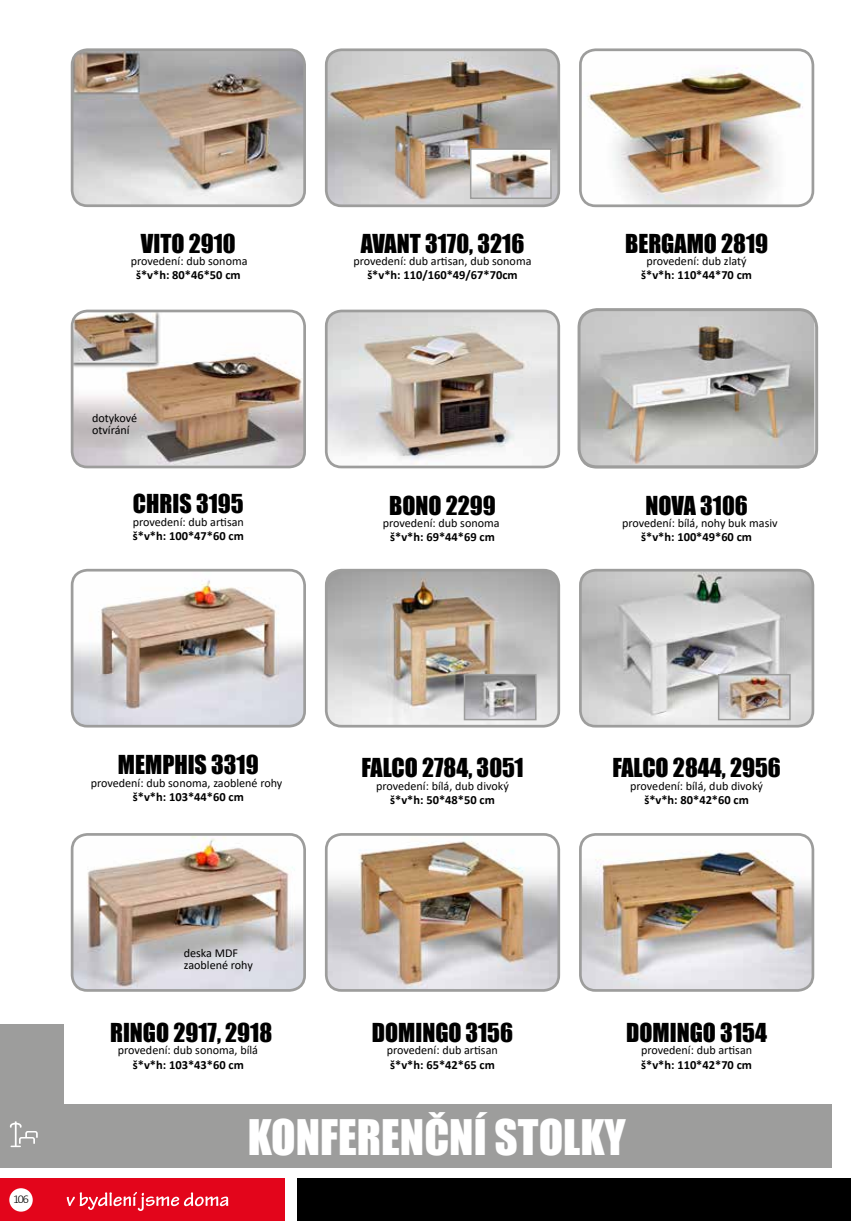
<style>
.page{position:relative;width:851px;height:1221px;background:#fff}
.page>*{position:absolute;margin:0;border:0;box-sizing:border-box;transform-origin:0 0}
.t1{font:45px "Impact";color:#fff}
.t2{font:24px "Impact";color:#000}
.t3{font:700 12.45px "Calibri";color:#000}
.t4{font:12.15px/12px "Calibri";color:#000}
.t5{font:300 12px "Calibri";color:#000}
</style>
<div class="page">
<div style="left:0;top:1178px;width:285px;height:42px;background:#e3051b"></div>
<svg style="left:67px;top:1192px;width:161px;height:18px"></svg>
<div style="left:298px;top:1178px;width:552px;height:42px;background:#000"></div>
<div style="left:9px;top:1188px;width:24px;height:23px;background:#fff;border-radius:50%"></div>
<div style="left:33px;top:1104px;width:798px;height:64px;background:#9d9d9c"></div>
<img style="left:326px;top:52px;width:232px;height:154px">
<div style="left:325px;top:48px;width:235px;height:159px;border:3px solid #9d9d9c;border-radius:15px"></div>
<img style="left:582px;top:52px;width:230px;height:154px">
<div style="left:579px;top:48px;width:235px;height:159px;border:3px solid #9d9d9c;border-radius:15px"></div>
<img style="left:72px;top:834px;width:232px;height:156px">
<div style="left:71px;top:833px;width:235px;height:158px;border:3px solid #9d9d9c;border-radius:15px"></div>
<img style="left:72px;top:313px;width:232px;height:153px">
<div style="left:71px;top:309px;width:235px;height:159px;border:3px solid #9d9d9c;border-radius:15px"></div>
<img style="left:326px;top:313px;width:232px;height:154px">
<div style="left:325px;top:309px;width:235px;height:159px;border:3px solid #9d9d9c;border-radius:15px"></div>
<img style="left:580px;top:570px;width:232px;height:155px">
<div style="left:579px;top:569px;width:235px;height:158px;border:3px solid #9d9d9c;border-radius:15px"></div>
<img style="left:326px;top:570px;width:232px;height:155px">
<div style="left:325px;top:569px;width:235px;height:158px;border:3px solid #9d9d9c;border-radius:15px"></div>
<img style="left:72px;top:570px;width:232px;height:155px">
<div style="left:71px;top:569px;width:235px;height:158px;border:3px solid #9d9d9c;border-radius:15px"></div>
<img style="left:72px;top:52px;width:231px;height:154px">
<div style="left:71px;top:48px;width:235px;height:159px;border:3px solid #9d9d9c;border-radius:15px"></div>
<img style="left:326px;top:834px;width:232px;height:156px">
<div style="left:325px;top:833px;width:235px;height:158px;border:3px solid #9d9d9c;border-radius:15px"></div>
<img style="left:580px;top:834px;width:232px;height:156px">
<div style="left:579px;top:833px;width:235px;height:158px;border:3px solid #9d9d9c;border-radius:15px"></div>
<img style="left:720px;top:677px;width:67px;height:40px">
<div style="left:717px;top:674px;width:73px;height:46px;border:2px solid #9d9d9c"></div>
<img style="left:466px;top:677px;width:67px;height:40px">
<div style="left:463px;top:674px;width:73px;height:46px;border:2px solid #9d9d9c"></div>
<img style="left:581px;top:309px;width:233px;height:158px">
<div style="left:577px;top:308px;width:241px;height:160px;border:3px solid #9d9d9c;border-radius:18px"></div>
<div style="left:0;top:1024px;width:64px;height:144px;background:#9d9d9c"></div>
<svg style="left:10px;top:1121px;width:28px;height:25px"></svg>
<img style="left:473px;top:151px;width:75px;height:45px">
<div style="left:470px;top:148px;width:81px;height:51px;border:2px solid #9d9d9c"></div>
<h2 class="t2" style="left:141px;top:224px;width:96px">VITO 2910</h2>
<p class="t4" style="left:131px;top:255px;width:118px">provedení: dub sonoma</p>
<p class="t3" style="left:136px;top:267px;width:106px">š*v*h: 80*46*50 cm</p>
<p class="t4" style="left:92px;top:412px;width:47px">dotykové otvírání</p>
<h2 class="t2" style="left:360px;top:224px;width:165px">AVANT 3170, 3216</h2>
<h2 class="t2" style="left:625px;top:224px;width:144px">BERGAMO 2819</h2>
<p class="t4" style="left:353px;top:255px;width:179px">provedení: dub artisan, dub sonoma</p>
<p class="t4" style="left:646px;top:255px;width:102px">provedení: dub zlatý</p>
<p class="t3" style="left:367px;top:267px;width:152px">š*v*h: 110/160*49/67*70cm</p>
<p class="t3" style="left:641px;top:267px;width:112px">š*v*h: 110*44*70 cm</p>
<h2 class="t2" style="left:133px;top:485px;width:112px">CHRIS 3195</h2>
<p class="t4" style="left:133px;top:515px;width:113px">provedení: dub artisan</p>
<p class="t4" style="left:383px;top:516px;width:118px">provedení: dub sonoma</p>
<p class="t3" style="left:390px;top:529px;width:106px">š*v*h: 69*44*69 cm</p>
<h2 class="t2" style="left:389px;top:486px;width:108px">BONO 2299</h2>
<p class="t3" style="left:133px;top:528px;width:112px">š*v*h: 100*47*60 cm</p>
<h2 class="t2" style="left:645px;top:486px;width:104px">NOVA 3106</h2>
<p class="t4" style="left:622px;top:516px;width:157px">provedení: bílá, nohy buk masiv</p>
<p class="t3" style="left:641px;top:529px;width:112px">š*v*h: 100*49*60 cm</p>
<p class="t5" style="left:13px;top:1191px;width:17px">106</p>
<h2 class="t2" style="left:118px;top:746px;width:142px">MEMPHIS 3319</h2>
<p class="t4" style="left:91px;top:776px;width:193px">provedení: dub sonoma, zaoblené rohy</p>
<p class="t3" style="left:133px;top:788px;width:112px">š*v*h: 103*44*60 cm</p>
<h2 class="t2" style="left:361px;top:749px;width:163px">FALCO 2784, 3051</h2>
<h2 class="t2" style="left:612px;top:749px;width:170px">FALCO 2844, 2956</h2>
<p class="t4" style="left:376px;top:779px;width:134px">provedení: bílá, dub divoký</p>
<p class="t4" style="left:630px;top:779px;width:134px">provedení: bílá, dub divoký</p>
<p class="t3" style="left:390px;top:792px;width:106px">š*v*h: 50*48*50 cm</p>
<p class="t3" style="left:644px;top:792px;width:106px">š*v*h: 80*42*60 cm</p>
<p class="t4" style="left:184px;top:946px;width:71px">deska MDF zaoblené rohy</p>
<h2 class="t2" style="left:110px;top:1013px;width:164px">RINGO 2917, 2918</h2>
<p class="t4" style="left:118px;top:1043px;width:142px">provedení: dub sonoma, bílá</p>
<h2 class="t2" style="left:372px;top:1013px;width:143px">DOMINGO 3156</h2>
<p class="t4" style="left:386px;top:1043px;width:113px">provedení: dub artisan</p>
<h2 class="t2" style="left:626px;top:1013px;width:142px">DOMINGO 3154</h2>
<p class="t4" style="left:641px;top:1043px;width:113px">provedení: dub artisan</p>
<p class="t3" style="left:133px;top:1056px;width:112px">š*v*h: 103*43*60 cm</p>
<p class="t3" style="left:390px;top:1056px;width:106px">š*v*h: 65*42*65 cm</p>
<p class="t3" style="left:641px;top:1056px;width:112px">š*v*h: 110*42*70 cm</p>
<h1 class="t1" style="left:248px;top:1102px;width:379px">KONFERENČNÍ STOLKY</h1>
</div>
